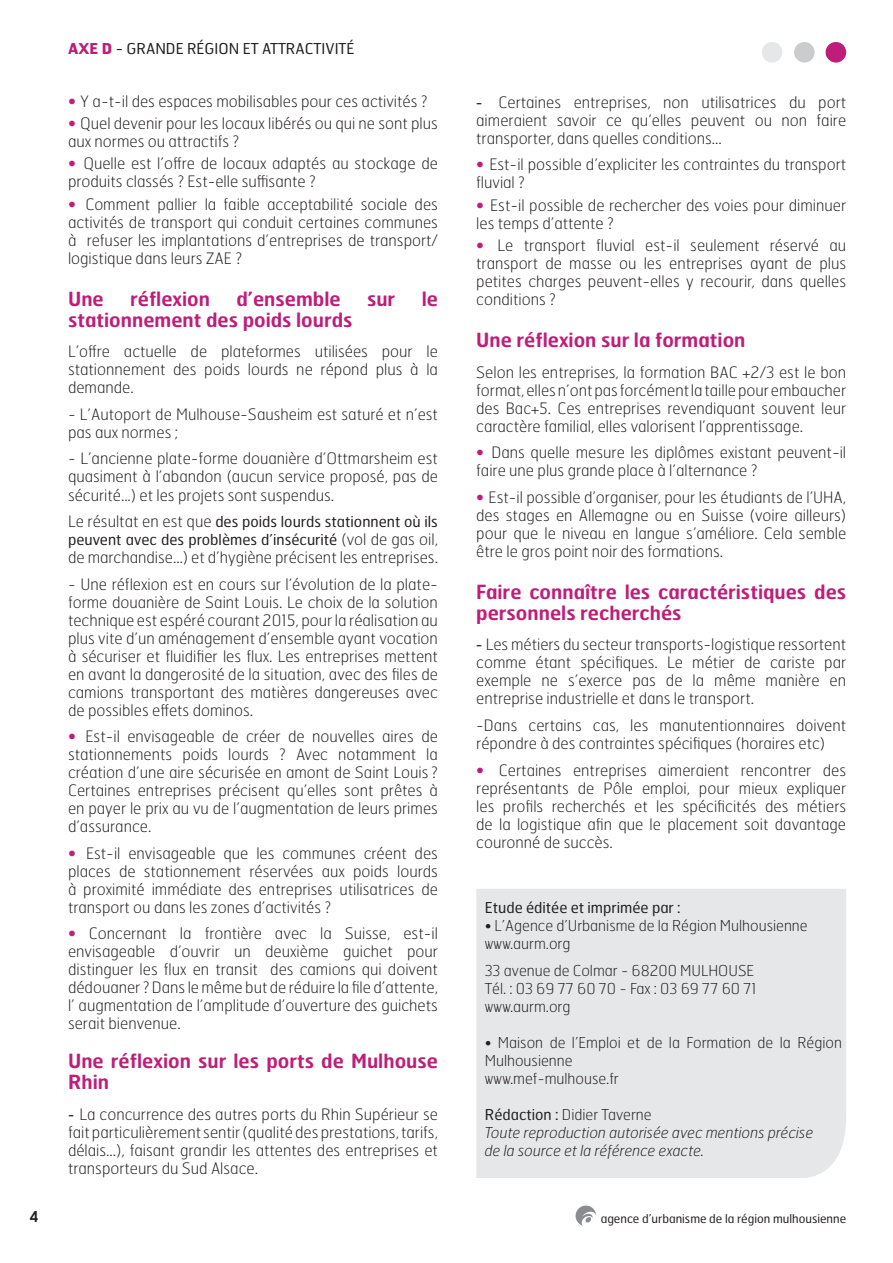
<style>
.page{position:relative;width:893px;height:1263px;background:#fff}
.page>*{position:absolute;margin:0;border:0;box-sizing:border-box;transform-origin:0 0}
._05__Texte_général_e{font:600 19.5px/21px "Hermes FB";color:#be1e79}
._05__Texte_général_e-2{font:100 15.75px/18px "Hermes FB";color:#231f20;text-align:justify}
._05__Texte_général_e-3{font:100 15px/18px "Hermes FB";color:#231f20}
._05__Texte_général_e-4{font:15px/18px "Hermes FB";color:#231f20}
._05__Texte_général_e-5{font:italic 100 15px "Hermes FB";color:#231f20}
.t1{font:600 15px "Hermes FB";color:#231f20}
.t2{font:12px "Hermes FB";color:#231f20}
.s1{font-weight:700;color:#be1e79}
.s2{font-family:"Helvetica Neue";font-weight:400;color:#be1e79}
.s3{font-weight:100;font-size:15.75px}
.s4{font-family:"Helvetica Neue";font-weight:400}
.s5{font-weight:400}
</style>
<div class="page">
<div style="left:826px;top:42px;width:20px;height:21px;background:#be1e79;border-radius:50%"></div>
<div style="left:794px;top:42px;width:21px;height:21px;background:#cbccce;border-radius:50%"></div>
<div style="left:762px;top:42px;width:20px;height:21px;background:#e6e7e9;border-radius:50%"></div>
<svg style="left:576px;top:1205px;width:20px;height:21px"></svg>
<div style="left:476px;top:889px;width:370px;height:289px;background:#e6e7e9"></div>
<p class="_05__Texte_général_e-4" style="left:68px;top:40px;width:288px"><span class="s1">AXE D</span> - GRANDE RÉGION ET ATTRACTIVITÉ</p>
<p class="_05__Texte_général_e-2" style="left:68px;top:92px;width:361px"><span class="s2">•</span> Y a-t-il des espaces mobilisables pour ces activités ?</p>
<p class="_05__Texte_général_e-2" style="left:68px;top:114px;width:371px"><span class="s2">•</span> Quel devenir pour les locaux libérés ou qui ne sont plus aux normes ou attractifs ?</p>
<p class="_05__Texte_général_e-2" style="left:68px;top:154px;width:371px"><span class="s2">•</span> Quelle est l’offre de locaux adaptés au stockage de produits classés ? Est-elle suffisante ?</p>
<p class="_05__Texte_général_e-2" style="left:68px;top:195px;width:371px"><span class="s2">•</span> Comment pallier la faible acceptabilité sociale des activités de transport qui conduit certaines communes à refuser les implantations d’entreprises de transport/ logistique dans leurs ZAE ?</p>
<p class="_05__Texte_général_e" style="left:68px;top:287px;width:37px">Une</p>
<p class="_05__Texte_général_e" style="left:130px;top:287px;width:81px">réflexion</p>
<p class="_05__Texte_général_e" style="left:236px;top:287px;width:106px">d’ensemble</p>
<p class="_05__Texte_général_e" style="left:367px;top:287px;width:30px">sur</p>
<p class="_05__Texte_général_e" style="left:422px;top:287px;width:18px">le</p>
<p class="_05__Texte_général_e" style="left:68px;top:308px;width:286px">stationnement des poids lourds</p>
<p class="_05__Texte_général_e-2" style="left:68px;top:342px;width:371px">L’offre actuelle de plateformes utilisées pour le stationnement des poids lourds ne répond plus à la demande.</p>
<p class="_05__Texte_général_e-2" style="left:68px;top:405px;width:371px">- L’Autoport de Mulhouse-Sausheim est saturé et n’est pas aux normes ;</p>
<p class="_05__Texte_général_e-2" style="left:68px;top:449px;width:371px">- L’ancienne plate-forme douanière d’Ottmarsheim est quasiment à l’abandon (aucun service proposé, pas de sécurité...) et les projets sont suspendus.</p>
<p class="_05__Texte_général_e-4" style="left:68px;top:512px;width:371px"><span class="s3">Le résultat en est que</span> des poids lourds stationnent où ils peuvent avec des problèmes d’insécurité <span class="s3">(vol de gas oil,</span></p>
<p class="_05__Texte_général_e-2" style="left:68px;top:548px;width:371px">de marchandise…) et d’hygiène précisent les entreprises.</p>
<p class="_05__Texte_général_e-2" style="left:68px;top:574px;width:371px">- Une réflexion est en cours sur l’évolution de la plate&shy;forme douanière de Saint Louis. Le choix de la solution technique est espéré courant 2015, pour la réalisation au plus vite d’un aménagement d’ensemble ayant vocation à sécuriser et fluidifier les flux. Les entreprises mettent en avant la dangerosité de la situation, avec des files de camions transportant des matières dangereuses avec de possibles effets dominos.</p>
<p class="_05__Texte_général_e-2" style="left:68px;top:727px;width:371px"><span class="s2">•</span> Est-il envisageable de créer de nouvelles aires de stationnements poids lourds ? Avec notamment la création d’une aire sécurisée en amont de Saint Louis ?<br>Certaines entreprises précisent qu’elles sont prêtes à en payer le prix au vu de l’augmentation de leurs primes d’assurance.</p>
<p class="_05__Texte_général_e-2" style="left:68px;top:843px;width:371px"><span class="s2">•</span> Est-il envisageable que les communes créent des places de stationnement réservées aux poids lourds à proximité immédiate des entreprises utilisatrices de transport ou dans les zones d’activités ?</p>
<p class="_05__Texte_général_e-2" style="left:68px;top:924px;width:371px"><span class="s2">•</span> Concernant la frontière avec la Suisse, est-il envisageable d’ouvrir un deuxième guichet pour distinguer les flux en transit des camions qui doivent dédouaner ? Dans le même but de réduire la file d’attente, l’ augmentation de l’amplitude d’ouverture des guichets serait bienvenue.</p>
<p class="_05__Texte_général_e" style="left:68px;top:1050px;width:371px">Une réflexion sur les ports de Mulhouse<br>Rhin</p>
<p class="_05__Texte_général_e-2" style="left:68px;top:1105px;width:371px"><span class="s4">-</span> La concurrence des autres ports du Rhin Supérieur se fait particulièrement sentir (qualité des prestations, tarifs, délais...), faisant grandir les attentes des entreprises et transporteurs du Sud Alsace.</p>
<p class="_05__Texte_général_e-2" style="left:476px;top:93px;width:371px"><span class="s4">-</span> Certaines entreprises, non utilisatrices du port aimeraient savoir ce qu’elles peuvent ou non faire transporter, dans quelles conditions...</p>
<p class="_05__Texte_général_e-2" style="left:476px;top:155px;width:371px"><span class="s2">•</span> Est-il possible d’expliciter les contraintes du transport fluvial ?</p>
<p class="_05__Texte_général_e-2" style="left:476px;top:196px;width:371px"><span class="s2">•</span> Est-il possible de rechercher des voies pour diminuer les temps d’attente ?</p>
<p class="_05__Texte_général_e-2" style="left:476px;top:236px;width:371px"><span class="s2">•</span> Le transport fluvial est-il seulement réservé au transport de masse ou les entreprises ayant de plus petites charges peuvent-elles y recourir, dans quelles conditions ?</p>
<p class="_05__Texte_général_e" style="left:476px;top:329px;width:271px">Une réflexion sur la formation</p>
<p class="_05__Texte_général_e-2" style="left:476px;top:363px;width:371px">Selon les entreprises, la formation BAC +2/3 est le bon format, elles n’ont pas forcément la taille pour embaucher des Bac+5. Ces entreprises revendiquant souvent leur caractère familial, elles valorisent l’apprentissage.</p>
<p class="_05__Texte_général_e-2" style="left:476px;top:443px;width:371px"><span class="s2">•</span> Dans quelle mesure les diplômes existant peuvent-il faire une plus grande place à l’alternance ?</p>
<p class="_05__Texte_général_e-2" style="left:476px;top:488px;width:371px"><span class="s2">•</span> Est-il possible d’organiser, pour les étudiants de l’UHA, des stages en Allemagne ou en Suisse (voire ailleurs) pour que le niveau en langue s’améliore. Cela semble être le gros point noir des formations.</p>
<p class="_05__Texte_général_e" style="left:476px;top:580px;width:371px">Faire connaître les caractéristiques des personnels recherchés</p>
<p class="_05__Texte_général_e-2" style="left:476px;top:635px;width:371px"><span class="s4">-</span> Les métiers du secteur transports-logistique ressortent comme étant spécifiques. Le métier de cariste par exemple ne s’exerce pas de la même manière en entreprise industrielle et dans le transport.</p>
<p class="_05__Texte_général_e-2" style="left:476px;top:716px;width:371px">-Dans certains cas, les manutentionnaires doivent répondre à des contraintes spécifiques (horaires etc)</p>
<p class="_05__Texte_général_e-2" style="left:476px;top:760px;width:371px"><span class="s2">•</span> Certaines entreprises aimeraient rencontrer des représentants de Pôle emploi, pour mieux expliquer les profils recherchés et les spécificités des métiers de la logistique afin que le placement soit davantage couronné de succès.</p>
<p class="_05__Texte_général_e-4" style="left:485px;top:898px;width:197px">Etude éditée et imprimée par :</p>
<p class="_05__Texte_général_e-3" style="left:485px;top:916px;width:324px">• L’Agence d’Urbanisme de la Région Mulhousienne</p>
<p class="_05__Texte_général_e-3" style="left:485px;top:934px;width:87px">www.aurm.org</p>
<p class="_05__Texte_général_e-3" style="left:485px;top:961px;width:271px">33 avenue de Colmar - 68200 MULHOUSE</p>
<p class="_05__Texte_général_e-3" style="left:485px;top:979px;width:273px">Tél. : 03 69 77 60 70 - Fax : 03 69 77 60 71</p>
<p class="_05__Texte_général_e-3" style="left:485px;top:997px;width:87px">www.aurm.org</p>
<p class="_05__Texte_général_e-3" style="left:485px;top:1033px;width:359px">• Maison de l’Emploi et de la Formation de la Région<br>Mulhousienne</p>
<p class="_05__Texte_général_e-3" style="left:485px;top:1069px;width:135px">www.mef-mulhouse.fr</p>
<p class="_05__Texte_général_e-3" style="left:485px;top:1105px;width:168px"><span class="s5">Rédaction :</span> Didier Taverne</p>
<p class="_05__Texte_général_e-5" style="left:485px;top:1123px;width:330px">Toute reproduction autorisée avec mentions précise</p>
<p class="_05__Texte_général_e-5" style="left:485px;top:1141px;width:221px">de la source et la référence exacte.</p>
<p class="t1" style="left:29px;top:1207px;width:11px">4</p>
<p class="t2" style="left:601px;top:1210px;width:247px">agence d’urbanisme de la région mulhousienne</p>
</div>
